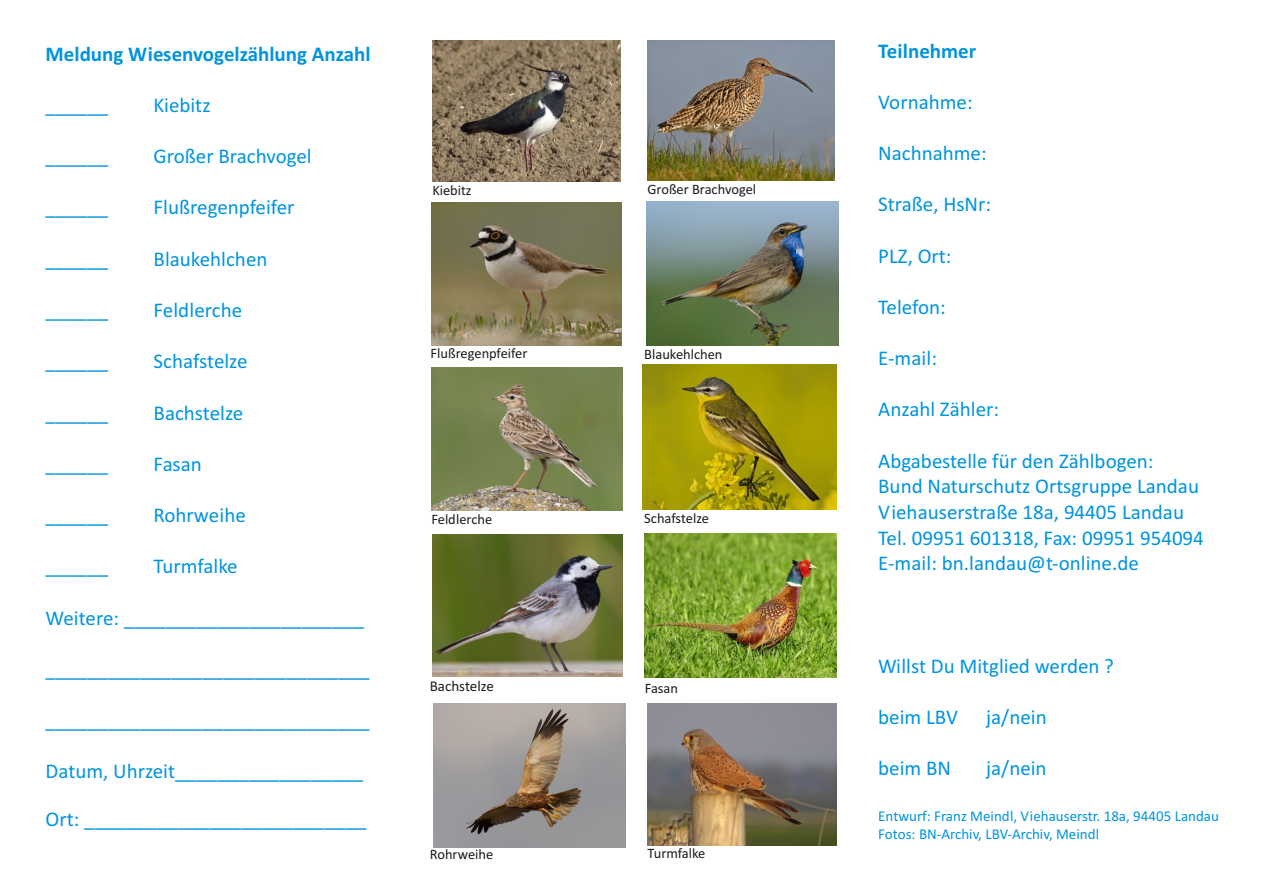
<style>
.page{position:relative;width:1263px;height:894px;background:#fff}
.page>*{position:absolute;margin:0;border:0;box-sizing:border-box;transform-origin:0 0}
.t1{font:21px/25.7px "Calibri";color:#0094de}
.t2{font:700 21px "Calibri";color:#0094de}
.t3{font:15px/18.3px "Calibri";color:#0094de}
.t4{font:15px "Calibri";color:#1f1a17}
.t5{font:14.4px "Calibri";color:#1f1a17}
</style>
<div class="page">
<img style="left:647px;top:201px;width:192px;height:144px">
<img style="left:648px;top:40px;width:187px;height:140px">
<img style="left:431px;top:367px;width:191px;height:144px">
<img style="left:431px;top:203px;width:190px;height:142px">
<img style="left:433px;top:41px;width:187px;height:140px">
<img style="left:433px;top:703px;width:193px;height:145px">
<img style="left:642px;top:364px;width:195px;height:146px">
<img style="left:648px;top:704px;width:188px;height:142px">
<img style="left:644px;top:533px;width:193px;height:144px">
<img style="left:433px;top:534px;width:190px;height:143px">
<p class="t2" style="left:46px;top:45px;width:327px">Meldung Wiesenvogelzählung Anzahl</p>
<p class="t1" style="left:46px;top:94px;width:64px">______</p>
<p class="t1" style="left:46px;top:145px;width:64px">______</p>
<p class="t1" style="left:46px;top:196px;width:64px">______</p>
<p class="t1" style="left:46px;top:248px;width:64px">______</p>
<p class="t1" style="left:46px;top:299px;width:64px">______</p>
<p class="t1" style="left:46px;top:350px;width:64px">______</p>
<p class="t1" style="left:46px;top:401px;width:64px">______</p>
<p class="t1" style="left:46px;top:453px;width:64px">______</p>
<p class="t1" style="left:46px;top:504px;width:64px">______</p>
<p class="t1" style="left:154px;top:94px;width:59px">Kiebitz</p>
<p class="t1" style="left:154px;top:145px;width:160px">Großer Brachvogel</p>
<p class="t1" style="left:154px;top:196px;width:142px">Flußregenpfeifer</p>
<p class="t1" style="left:154px;top:248px;width:115px">Blaukehlchen</p>
<p class="t1" style="left:154px;top:299px;width:90px">Feldlerche</p>
<p class="t1" style="left:154px;top:350px;width:95px">Schafstelze</p>
<p class="t1" style="left:154px;top:401px;width:91px">Bachstelze</p>
<p class="t1" style="left:154px;top:453px;width:50px">Fasan</p>
<p class="t1" style="left:154px;top:504px;width:94px">Rohrweihe</p>
<p class="t1" style="left:154px;top:555px;width:86px">Turmfalke</p>
<p class="t1" style="left:46px;top:607px;width:320px">Weitere: _______________________</p>
<p class="t1" style="left:46px;top:555px;width:64px">______</p>
<p class="t1" style="left:46px;top:658px;width:326px">_______________________________</p>
<p class="t1" style="left:46px;top:709px;width:326px">_______________________________</p>
<p class="t1" style="left:46px;top:760px;width:319px">Datum, Uhrzeit__________________</p>
<p class="t1" style="left:46px;top:808px;width:323px">Ort: ___________________________</p>
<p class="t5" style="left:432px;top:184px;width:41px">Kiebitz</p>
<p class="t5" style="left:648px;top:183px;width:110px">Großer Brachvogel</p>
<p class="t5" style="left:431px;top:348px;width:98px">Flußregenpfeifer</p>
<p class="t5" style="left:644px;top:348px;width:80px">Blaukehlchen</p>
<p class="t5" style="left:431px;top:513px;width:62px">Feldlerche</p>
<p class="t5" style="left:644px;top:512px;width:66px">Schafstelze</p>
<p class="t4" style="left:430px;top:680px;width:66px">Bachstelze</p>
<p class="t5" style="left:645px;top:682px;width:35px">Fasan</p>
<p class="t5" style="left:430px;top:848px;width:65px">Rohrweihe</p>
<p class="t5" style="left:648px;top:847px;width:59px">Turmfalke</p>
<p class="t2" style="left:878px;top:42px;width:100px">Teilnehmer</p>
<p class="t1" style="left:878px;top:91px;width:96px">Vornahme:</p>
<p class="t1" style="left:878px;top:142px;width:110px">Nachnahme:</p>
<p class="t1" style="left:878px;top:193px;width:114px">Straße, HsNr:</p>
<p class="t1" style="left:878px;top:245px;width:75px">PLZ, Ort:</p>
<p class="t1" style="left:878px;top:296px;width:69px">Telefon:</p>
<p class="t1" style="left:878px;top:347px;width:60px">E-mail:</p>
<p class="t1" style="left:878px;top:398px;width:122px">Anzahl Zähler:</p>
<p class="t1" style="left:878px;top:450px;width:327px">Abgabestelle für den Zählbogen:<br>Bund Naturschutz Ortsgruppe Landau Viehauserstraße 18a, 94405 Landau Tel. 09951 601318, Fax: 09951 954094<br>E-mail: bn.landau@t-online.de</p>
<p class="t1" style="left:878px;top:655px;width:237px">Willst Du Mitglied werden ?</p>
<p class="t1" style="left:878px;top:706px;width:81px">beim LBV</p>
<p class="t1" style="left:986px;top:706px;width:62px">ja/nein</p>
<p class="t1" style="left:878px;top:757px;width:74px">beim BN</p>
<p class="t1" style="left:986px;top:757px;width:62px">ja/nein</p>
<p class="t3" style="left:878px;top:808px;width:342px">Entwurf: Franz Meindl, Viehauserstr. 18a, 94405 Landau<br>Fotos: BN-Archiv, LBV-Archiv, Meindl</p>
</div>
